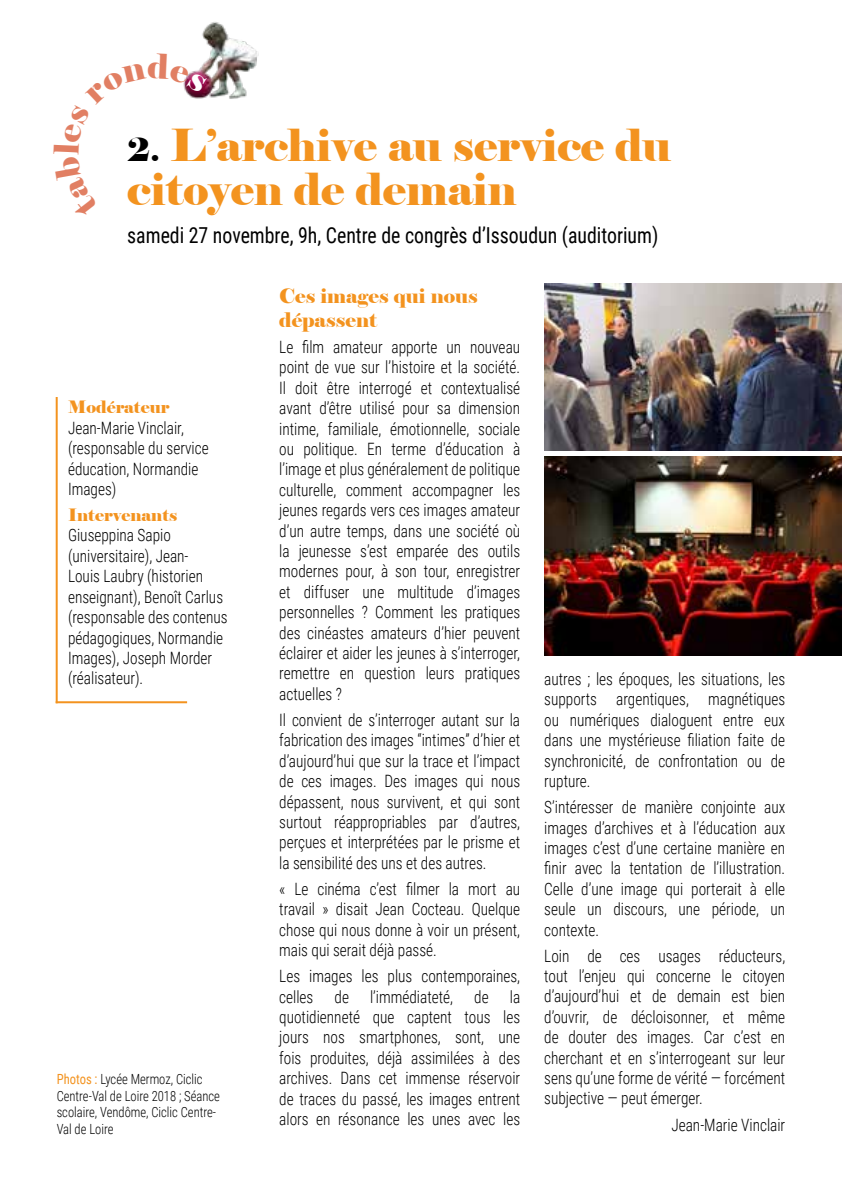
<style>
.page{position:relative;width:842px;height:1191px;background:#fff}
.page>*{position:absolute;margin:0;border:0;box-sizing:border-box;transform-origin:0 0}
.t1{font:44px/44px "Elephant";color:#f3931f}
.t2{font:22px "Roboto Condensed";color:#000;scale:.9 1}
.t3{font:20px/24px "Elephant";color:#f3931f}
.t4{font:300 17px/20.4px "Roboto Condensed";color:#000;text-align:justify;scale:.9 1}
.t5{font:17px "Elephant";color:#f3931f}
.t6{font:300 14px/16.8px "Roboto Condensed";color:#000;scale:.9 1}
.s1{font-size:32px;color:#000}
.s2{font-weight:400;color:#f3931f}
</style>
<div class="page">
<img style="left:202px;top:22px;width:57px;height:77px">
<img style="left:544px;top:283px;width:298px;height:168px">
<img style="left:544px;top:457px;width:298px;height:198px">
<hr style="left:56px;top:397px;width:2px;height:306px;background:#f3931f">
<hr style="left:56px;top:701px;width:131px;height:2px;background:#f3931f">
<svg style="left:183px;top:53px;width:24px;height:46px"></svg>
<h1 class="t1" style="left:127px;top:124px;width:545px"><span class="s1">2.</span> L’archive au service du citoyen de demain</h1>
<p class="t2" style="left:127px;top:220px;width:592px">samedi 27 novembre, 9h, Centre de congrès d’Issoudun (auditorium)</p>
<p class="t5" style="left:68px;top:396px;width:103px">Modérateur</p>
<p class="t4" style="left:68px;top:417px;width:158px;text-align:left">Jean-Marie Vinclair, (responsable du service éducation, Normandie<br>Images)</p>
<p class="t5" style="left:68px;top:504px;width:111px">Intervenants</p>
<p class="t4" style="left:68px;top:524px;width:179px;text-align:left">Giuseppina Sapio (universitaire), Jean-<br>Louis Laubry (historien enseignant), Benoît Carlus (responsable des contenus pédagogiques, Normandie<br>Images), Joseph Morder (réalisateur).</p>
<p class="t6" style="left:57px;top:1070px;width:183px"><span class="s2">Photos :</span> Lycée Mermoz, Ciclic<br>Centre-Val de Loire 2018 ; Séance scolaire, Vendôme, Ciclic Centre-<br>Val de Loire</p>
<p class="t3" style="left:279px;top:284px;width:200px">Ces images qui nous dépassent</p>
<p class="t4" style="left:279px;top:336px;width:269px">Le film amateur apporte un nouveau point de vue sur l’histoire et la société.<br>Il doit être interrogé et contextualisé avant d’être utilisé pour sa dimension intime, familiale, émotionnelle, sociale ou politique. En terme d’éducation à l’image et plus généralement de politique culturelle, comment accompagner les jeunes regards vers ces images amateur d’un autre temps, dans une société où la jeunesse s’est emparée des outils modernes pour, à son tour, enregistrer et diffuser une multitude d’images personnelles ? Comment les pratiques des cinéastes amateurs d’hier peuvent éclairer et aider les jeunes à s’interroger, remettre en question leurs pratiques actuelles ?</p>
<p class="t4" style="left:279px;top:709px;width:269px">Il convient de s’interroger autant sur la fabrication des images “intimes” d’hier et d’aujourd’hui que sur la trace et l’impact de ces images. Des images qui nous dépassent, nous survivent, et qui sont surtout réappropriables par d’autres, perçues et interprétées par le prisme et la sensibilité des uns et des autres.</p>
<p class="t4" style="left:279px;top:878px;width:269px">« Le cinéma c’est filmer la mort au travail » disait Jean Cocteau. Quelque chose qui nous donne à voir un présent, mais qui serait déjà passé.</p>
<p class="t4" style="left:279px;top:965px;width:269px">Les images les plus contemporaines, celles de l’immédiateté, de la quotidienneté que captent tous les jours nos smartphones, sont, une fois produites, déjà assimilées à des archives. Dans cet immense réservoir de traces du passé, les images entrent alors en résonance les unes avec les</p>
<p class="t4" style="left:544px;top:668px;width:269px">autres ; les époques, les situations, les supports argentiques, magnétiques ou numériques dialoguent entre eux dans une mystérieuse filiation faite de synchronicité, de confrontation ou de rupture.</p>
<p class="t4" style="left:544px;top:796px;width:269px">S’intéresser de manière conjointe aux images d’archives et à l’éducation aux images c’est d’une certaine manière en finir avec la tentation de l’illustration.<br>Celle d’une image qui porterait à elle seule un discours, une période, un contexte.</p>
<p class="t4" style="left:544px;top:944px;width:269px">Loin de ces usages réducteurs, tout l’enjeu qui concerne le citoyen d’aujourd’hui et de demain est bien d’ouvrir, de décloisonner, et même de douter des images. Car c’est en cherchant et en s’interrogeant sur leur sens qu’une forme de vérité — forcément subjective — peut émerger.</p>
<p class="t4" style="left:671px;top:1113px;width:128px">Jean-Marie Vinclair</p>
</div>
